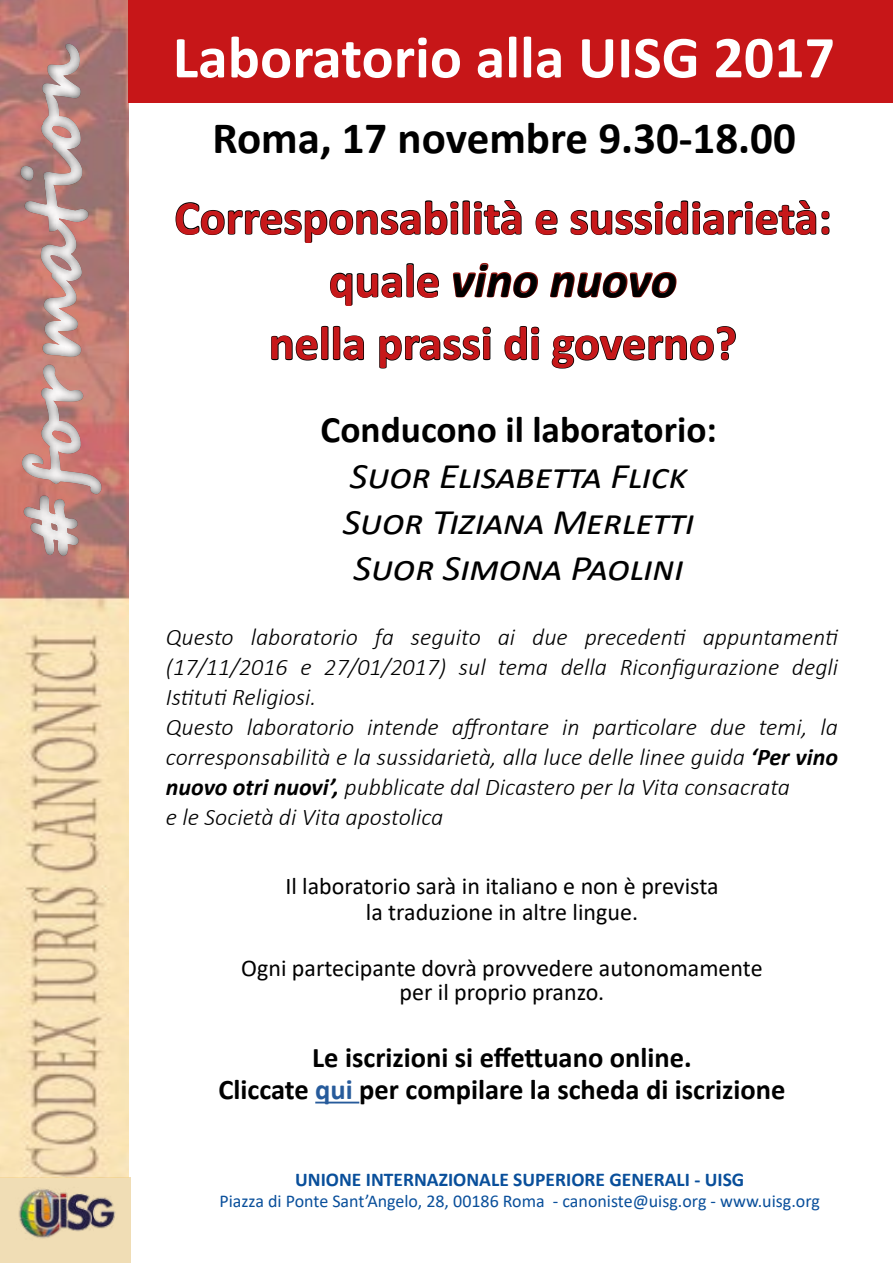
<style>
.page{position:relative;width:893px;height:1263px;background:#fff}
.page>*{position:absolute;margin:0;border:0;box-sizing:border-box;transform-origin:0 0}
.t1{font:700 76.5px "Segoe Script";color:#fffdfd}
.t2{font:700 60px "Calibri";color:#fff}
.t3{font:italic 700 49.5px "Calibri";color:#000}
.t4{font:700 48px "Calibri";color:#c7181a}
.t5{font:700 45px "Calibri";color:#000}
.t6{font:700 37.5px "Calibri";color:#000}
.t7{font:italic 36px/46px "Calibri";letter-spacing:-.01em;color:#000;text-align:center;scale:1.1 1}
.t8{font:700 28.5px/32.5px "Calibri";color:#000;text-align:center}
.t9{font:italic 300 24px/30px "Calibri";color:#000}
.t10{font:24px/26.2px "Calibri";color:#000;text-align:center}
.t11{font:700 19.5px "Calibri";color:#094f9b}
.t12{font:18px "Calibri";color:#094f9b}
.s1{font-style:normal;font-size:48px;color:#c7181a}
.s2{font-weight:700}
.s3{color:#275b9b}
</style>
<div class="page">
<div style="left:0;top:1178px;width:131px;height:85px;background:#f0ddb5"></div>
<img style="left:0;top:577px;width:128px;height:601px">
<div style="left:0;top:0;width:141px;height:577px;background:#000;opacity:.68"></div>
<svg style="left:175px;top:200px;width:347px;height:43px"></svg>
<svg style="left:535px;top:210px;width:23px;height:25px"></svg>
<svg style="left:570px;top:200px;width:260px;height:35px"></svg>
<svg style="left:330px;top:263px;width:109px;height:43px"></svg>
<svg style="left:452px;top:262px;width:86px;height:36px"></svg>
<svg style="left:550px;top:272px;width:127px;height:26px"></svg>
<svg style="left:271px;top:325px;width:93px;height:36px"></svg>
<svg style="left:379px;top:326px;width:112px;height:43px"></svg>
<svg style="left:504px;top:326px;width:36px;height:35px"></svg>
<svg style="left:551px;top:326px;width:185px;height:43px"></svg>
<div style="left:128px;top:0;width:765px;height:102px;background:#c71618"></div>
<img style="left:18px;top:1189px;width:98px;height:50px">
<hr style="left:315px;top:1102px;width:44px;height:1px;background:#275b9b">
<h1 class="t1" style="left:-9px;top:556px;width:512px;rotate:-90deg">#formation</h1>
<h2 class="t2" style="left:173px;top:15px;width:664px">Laboratorio alla UISG 2017</h2>
<h3 class="t5" style="left:212px;top:106px;width:585px">Roma, 17 novembre 9.30-18.00</h3>
<h3 class="t4" style="left:174px;top:184px;width:659px">Corresponsabilità e sussidiarietà:</h3>
<h3 class="t3" style="left:329px;top:245px;width:350px"><span class="s1">quale</span> vino nuovo</h3>
<h3 class="t4" style="left:269px;top:309px;width:470px">nella prassi di governo?</h3>
<h3 class="t6" style="left:321px;top:403px;width:398px">Conducono il laboratorio:</h3>
<h3 class="t7" style="left:343px;top:451px;width:321px">Suor Elisabetta Flick<br>Suor Tiziana Merletti<br>Suor Simona Paolini</h3>
<p class="t9" style="left:166px;top:622px;width:674px">Questo laboratorio fa seguito ai due precedenti appuntamenti (17/11/2016 e 27/01/2017) sul tema della Riconfigurazione degli Istituti Religiosi.<br>Questo laboratorio intende affrontare in particolare due temi, la corresponsabilità e la sussidarietà, alla luce delle linee guida <span class="s2">‘Per vino nuovo otri nuovi’,</span> pubblicate dal Dicastero per la Vita consacrata<br>e le Società di Vita apostolica</p>
<p class="t10" style="left:285px;top:872px;width:435px">Il laboratorio sarà in italiano e non è prevista la traduzione in altre lingue.</p>
<p class="t10" style="left:241px;top:956px;width:523px;line-height:24px">Ogni partecipante dovrà provvedere autonomamente per il proprio pranzo.</p>
<p class="t8" style="left:218px;top:1041px;width:569px">Le iscrizioni si effettuano online.<br>Cliccate <span class="s3">qui</span> per compilare la scheda di iscrizione</p>
<p class="t11" style="left:295px;top:1166px;width:451px">UNIONE INTERNAZIONALE SUPERIORE GENERALI - UISG</p>
<p class="t12" style="left:219px;top:1189px;width:602px">Piazza di Ponte Sant’Angelo, 28, 00186 Roma - canoniste@uisg.org - www.uisg.org</p>
</div>
